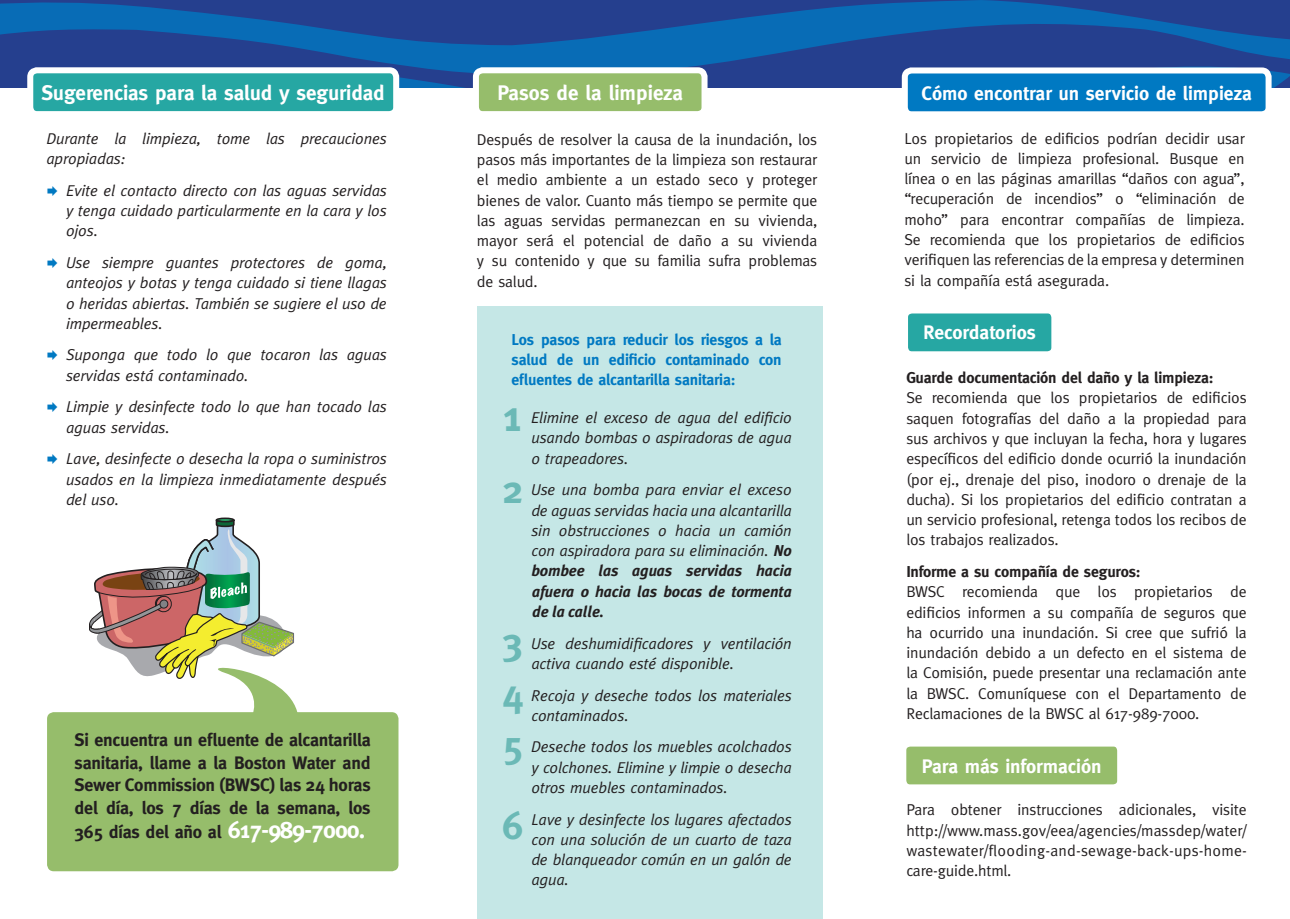
<style>
.page{position:relative;width:1290px;height:919px;background:#fff}
.page>*{position:absolute;margin:0;border:0;box-sizing:border-box;transform-origin:0 0}
.t1{font:700 43.5px "Meta";color:#6bb9b6}
.t2{font:700 39px "Meta";color:#6bb9b6}
.t3{font:700 21px "Meta";letter-spacing:-.005em;color:#fff}
.t4{font:700 19.5px "Meta";color:#fff}
.t5{font:700 18px/22.8px "Meta";letter-spacing:-.01em;color:#231f20;text-align:justify}
.t6{font:15.75px/20.2px "Meta";letter-spacing:-.01em;color:#231f20;text-align:justify}
.t7{font:italic 15.75px/20.2px "Meta";letter-spacing:-.01em;color:#231f20;text-align:justify}
.t8{font:700 15.75px/20.2px "Meta";letter-spacing:-.01em;color:#0079c2;text-align:justify}
.t9{font:italic 700 15.75px/20.2px "Meta Plus";letter-spacing:-.01em;color:#231f20;text-align:justify}
.t10{font:700 15.75px "Meta";letter-spacing:-.01em;color:#231f20}
.s1{color:#0079c2}
.s2{font-size:24px;color:#fff}
.s3{font-family:"Meta Plus";font-weight:700}
</style>
<div class="page">
<div style="left:216px;top:517px;width:18px;height:5px;border:2px solid #231f20;border-radius:50%"></div>
<svg style="left:0;top:0;width:1289px;height:88px;background:#1a4f9c"></svg>
<div style="left:477px;top:306px;width:345px;height:612px;background:#c5e7e6"></div>
<div style="left:476px;top:70px;width:228px;height:44px;background:#96bd6b;border-radius:7px"></div>
<div style="left:473px;top:67px;width:234px;height:50px;border:6px solid #fff;border-radius:7px"></div>
<div style="left:905px;top:310px;width:149px;height:44px;background:#26a7a3;border-radius:7px"></div>
<div style="left:902px;top:307px;width:155px;height:50px;border:6px solid #fff;border-radius:7px"></div>
<div style="left:903px;top:743px;width:217px;height:44px;background:#96bd6b;border-radius:7px"></div>
<div style="left:900px;top:740px;width:223px;height:50px;border:6px solid #fff;border-radius:7px"></div>
<div style="left:904px;top:70px;width:364px;height:44px;background:#0079c2;border-radius:7px"></div>
<div style="left:901px;top:67px;width:370px;height:50px;border:6px solid #fff;border-radius:7px"></div>
<div style="left:30px;top:70px;width:366px;height:44px;background:#26a7a3;border-radius:7px"></div>
<div style="left:27px;top:67px;width:372px;height:50px;border:6px solid #fff;border-radius:7px"></div>
<div style="left:47px;top:711px;width:351px;height:159px;background:#96bd6b;border-radius:7px"></div>
<svg style="left:89px;top:518px;width:209px;height:195px"></svg>
<h3 class="t3" style="left:42px;top:81px;width:345px">Sugerencias para la salud y seguridad</h3>
<p class="t4" style="left:921px;top:82px;width:332px">Cómo encontrar un servicio de limpieza</p>
<h3 class="t3" style="left:497px;top:81px;width:187px">Pasos de la limpieza</h3>
<p class="t7" style="left:47px;top:128px;width:342px">Durante la limpieza, tome las precauciones apropiadas:</p>
<p class="t7" style="left:66px;top:180px;width:322px;text-indent:-20px"><span class="s1">◻</span> Evite el contacto directo con las aguas servidas y tenga cuidado particularmente en la cara y los ojos.</p>
<p class="t7" style="left:66px;top:252px;width:322px;text-indent:-20px"><span class="s1">◻</span> Use siempre guantes protectores de goma, anteojos y botas y tenga cuidado si tiene llagas o heridas abiertas. También se sugiere el uso de impermeables.</p>
<p class="t7" style="left:66px;top:344px;width:322px;text-indent:-20px"><span class="s1">◻</span> Suponga que todo lo que tocaron las aguas servidas está contaminado.</p>
<p class="t7" style="left:66px;top:396px;width:322px;text-indent:-20px"><span class="s1">◻</span> Limpie y desinfecte todo lo que han tocado las aguas servidas.</p>
<p class="t7" style="left:66px;top:448px;width:322px;text-indent:-20px"><span class="s1">◻</span> Lave, desinfecte o desecha la ropa o suministros usados en la limpieza inmediatamente después del uso.</p>
<p class="t5" style="left:74px;top:728px;width:298px">Si encuentra un efluente de alcantarilla sanitaria, llame a la Boston Water and Sewer Commission (BWSC) las 24 horas del día, los 7 días de la semana, los 365 días del año al <span class="s2">617-989-7000.</span></p>
<p class="t6" style="left:477px;top:129px;width:342px">Después de resolver la causa de la inundación, los pasos más importantes de la limpieza son restaurar el medio ambiente a un estado seco y proteger bienes de valor. Cuanto más tiempo se permite que las aguas servidas permanezcan en su vivienda, mayor será el potencial de daño a su vivienda y su contenido y que su familia sufra problemas de salud.</p>
<p class="t8" style="left:511px;top:329px;width:272px">Los pasos para reducir los riesgos a la salud de un edificio contaminado con efluentes de alcantarilla sanitaria:</p>
<h1 class="t1" style="left:502px;top:390px;width:21px">1</h1>
<p class="t7" style="left:531px;top:407px;width:262px">Elimine el exceso de agua del edificio usando bombas o aspiradoras de agua o trapeadores.</p>
<h2 class="t2" style="left:502px;top:466px;width:22px">2</h2>
<p class="t7" style="left:531px;top:479px;width:262px">Use una bomba para enviar el exceso de aguas servidas hacia una alcantarilla sin obstrucciones o hacia un camión con aspiradora para su eliminación. <span class="s3">No</span></p>
<p class="t9" style="left:531px;top:560px;width:262px">bombee las aguas servidas hacia afuera o hacia las bocas de tormenta de la calle.</p>
<h2 class="t2" style="left:502px;top:618px;width:22px">3</h2>
<p class="t7" style="left:531px;top:632px;width:262px">Use deshumidificadores y ventilación activa cuando esté disponible.</p>
<h2 class="t2" style="left:502px;top:670px;width:22px">4</h2>
<p class="t7" style="left:531px;top:684px;width:262px">Recoja y deseche todos los materiales contaminados.</p>
<h2 class="t2" style="left:502px;top:721px;width:22px">5</h2>
<p class="t7" style="left:531px;top:736px;width:262px">Deseche todos los muebles acolchados y colchones. Elimine y limpie o desecha otros muebles contaminados.</p>
<p class="t7" style="left:531px;top:808px;width:262px">Lave y desinfecte los lugares afectados con una solución de un cuarto de taza de blanqueador común en un galón de agua.</p>
<h2 class="t2" style="left:502px;top:802px;width:22px">6</h2>
<p class="t6" style="left:904px;top:128px;width:342px">Los propietarios de edificios podrían decidir usar un servicio de limpieza profesional. Busque en línea o en las páginas amarillas “daños con agua”, “recuperación de incendios” o “eliminación de moho” para encontrar compañías de limpieza.<br>Se recomienda que los propietarios de edificios verifiquen las referencias de la empresa y determinen si la compañía está asegurada.</p>
<p class="t4" style="left:923px;top:321px;width:114px">Recordatorios</p>
<p class="t10" style="left:906px;top:368px;width:309px">Guarde documentación del daño y la limpieza:</p>
<p class="t6" style="left:906px;top:387px;width:342px">Se recomienda que los propietarios de edificios saquen fotografías del daño a la propiedad para sus archivos y que incluyan la fecha, hora y lugares específicos del edificio donde ocurrió la inundación (por ej., drenaje del piso, inodoro o drenaje de la ducha). Si los propietarios del edificio contratan a un servicio profesional, retenga todos los recibos de los trabajos realizados.</p>
<p class="t10" style="left:906px;top:562px;width:236px">Informe a su compañía de seguros:</p>
<p class="t6" style="left:906px;top:581px;width:342px">BWSC recomienda que los propietarios de edificios informen a su compañía de seguros que ha ocurrido una inundación. Si cree que sufrió la inundación debido a un defecto en el sistema de la Comisión, puede presentar una reclamación ante la BWSC. Comuníquese con el Departamento de Reclamaciones de la BWSC al 617-989-7000.</p>
<p class="t4" style="left:921px;top:754px;width:181px">Para más información</p>
<p class="t6" style="left:906px;top:799px;width:342px">Para obtener instrucciones adicionales, visite http://www.mass.gov/eea/agencies/massdep/water/ wastewater/flooding-and-sewage-back-ups-home&shy;care-guide.html.</p>
</div>
